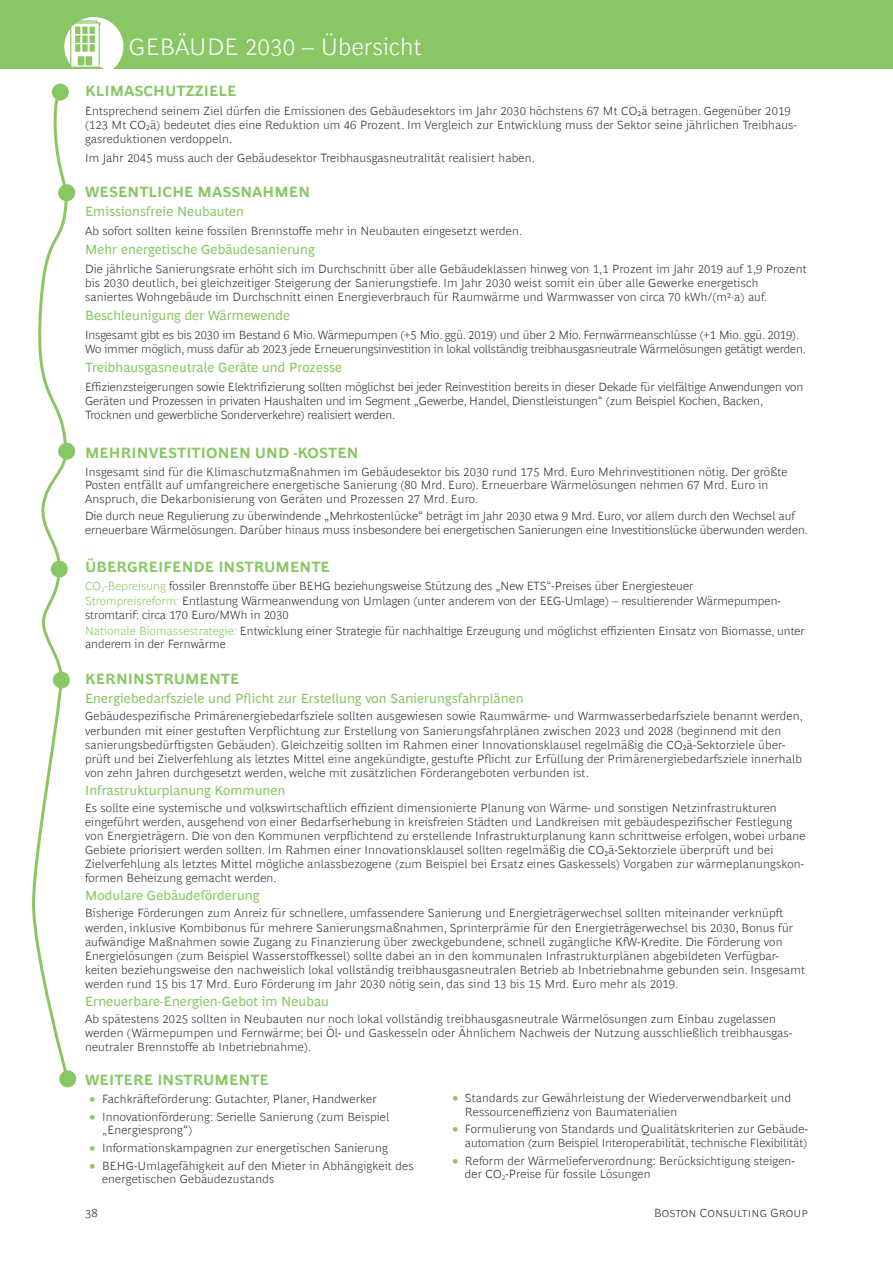
<style>
.page{position:relative;width:893px;height:1263px;background:#fff}
.page>*{position:absolute;margin:0;border:0;box-sizing:border-box;transform-origin:0 0}
.t1{font:300 24px "Henderson BCG Sans";letter-spacing:.005em;color:#fff}
.t2{font:700 15px "Henderson BCG Sans";letter-spacing:.005em;color:#89c765}
.t3{font:13.5px "Henderson BCG Sans";letter-spacing:.005em;color:#89c765}
.t4{font:300 12px/14.1px "Henderson BCG Sans";letter-spacing:.015em;color:#333}
.t5{font:300 12px/14.2px "Henderson BCG Sans";letter-spacing:-.005em;color:#333}
.t6{font:300 12px/14.2px "Henderson BCG Sans";letter-spacing:-.01em;color:#333}
.s1{color:#89c765}
.s2{font-family:"Henderson BCG Serif";font-weight:400;font-size:14.25px;color:#89c765}
</style>
<div class="page">
<div style="left:0;top:0;width:893px;height:68px;background:#89c765"></div>
<svg style="left:64px;top:17px;width:59px;height:52px"></svg>
<div style="left:52px;top:84px;width:17px;height:17px;background:#89c765;border-radius:50%"></div>
<div style="left:59px;top:1070px;width:17px;height:17px;background:#89c765;border-radius:50%"></div>
<div style="left:58px;top:443px;width:17px;height:17px;background:#89c765;border-radius:50%"></div>
<div style="left:58px;top:184px;width:17px;height:17px;background:#89c765;border-radius:50%"></div>
<svg style="left:32px;top:90px;width:38px;height:991px"></svg>
<h1 class="t1" style="left:129px;top:29px;width:294px">GEBÄUDE 2030 – Übersicht</h1>
<p class="t2" style="left:85px;top:80px;width:153px">KLIMASCHUTZZIELE</p>
<p class="t4" style="left:85px;top:102px;width:713px">Entsprechend seinem Ziel dürfen die Emissionen des Gebäudesektors im Jahr 2030 höchstens 67 Mt CO2ä betragen. Gegenüber 2019 (123 Mt CO2ä) bedeutet dies eine Reduktion um 46 Prozent. Im Vergleich zur Entwicklung muss der Sektor seine jährlichen Treibhaus&shy;gasreduktionen verdoppeln.</p>
<p class="t4" style="left:85px;top:149px;width:451px">Im Jahr 2045 muss auch der Gebäudesektor Treibhausgasneutralität realisiert haben.</p>
<p class="t2" style="left:85px;top:181px;width:227px">WESENTLICHE MASSNAHMEN</p>
<p class="t3" style="left:85px;top:202px;width:161px">Emissionsfreie Neubauten</p>
<p class="t4" style="left:85px;top:223px;width:439px">Ab sofort sollten keine fossilen Brennstoffe mehr in Neubauten eingesetzt werden.</p>
<p class="t3" style="left:85px;top:240px;width:231px">Mehr energetische Gebäudesanierung</p>
<p class="t4" style="left:85px;top:260px;width:723px">Die jährliche Sanierungsrate erhöht sich im Durchschnitt über alle Gebäudeklassen hinweg von 1,1 Prozent im Jahr 2019 auf 1,9 Prozent bis 2030 deutlich, bei gleichzeitiger Steigerung der Sanierungstiefe. Im Jahr 2030 weist somit ein über alle Gewerke energetisch saniertes Wohngebäude im Durchschnitt einen Energieverbrauch für Raumwärme und Warmwasser von circa 70 kWh/(m2∙a) auf.</p>
<p class="t3" style="left:85px;top:306px;width:207px">Beschleunigung der Wärmewende</p>
<p class="t6" style="left:85px;top:327px;width:722px">Insgesamt gibt es bis 2030 im Bestand 6 Mio. Wärmepumpen (+5 Mio. ggü. 2019) und über 2 Mio. Fernwärmeanschlüsse (+1 Mio. ggü. 2019).<br>Wo immer möglich, muss dafür ab 2023 jede Erneuerungsinvestition in lokal vollständig treibhausgasneutrale Wärmelösungen getätigt werden.</p>
<p class="t3" style="left:85px;top:358px;width:259px">Treibhausgasneutrale Geräte und Prozesse</p>
<p class="t5" style="left:85px;top:379px;width:720px">Effizienzsteigerungen sowie Elektrifizierung sollten möglichst bei jeder Reinvestition bereits in dieser Dekade für vielfältige Anwendungen von<br>Geräten und Prozessen in privaten Haushalten und im Segment „Gewerbe, Handel, Dienstleistungen“ (zum Beispiel Kochen, Backen,<br>Trocknen und gewerbliche Sonderverkehre) realisiert werden.</p>
<p class="t2" style="left:85px;top:442px;width:275px">MEHRINVESTITIONEN UND -KOSTEN</p>
<p class="t4" style="left:85px;top:464px;width:704px;line-height:13.5px">Insgesamt sind für die Klimaschutzmaßnahmen im Gebäudesektor bis 2030 rund 175 Mrd. Euro Mehrinvestitionen nötig. Der größte<br>Posten entfällt auf umfangreichere energetische Sanierung (80 Mrd. Euro). Erneuerbare Wärmelösungen nehmen 67 Mrd. Euro in<br>Anspruch, die Dekarbonisierung von Geräten und Prozessen 27 Mrd. Euro.</p>
<p class="t4" style="left:85px;top:509px;width:724px;line-height:13.5px">Die durch neue Regulierung zu überwindende „Mehrkostenlücke“ beträgt im Jahr 2030 etwa 9 Mrd. Euro, vor allem durch den Wechsel auf erneuerbare Wärmelösungen. Darüber hinaus muss insbesondere bei energetischen Sanierungen eine Investitionslücke überwunden werden.</p>
<p class="t2" style="left:85px;top:556px;width:246px">ÜBERGREIFENDE INSTRUMENTE</p>
<p class="t4" style="left:85px;top:577px;width:697px;line-height:15.6px"><span class="s1">CO</span><sub>2</sub><span class="s1">-Bepreisung</span> fossiler Brennstoffe über BEHG beziehungsweise Stützung des „New ETS“-Preises über Energiesteuer<br><span class="s1">Strompreisreform:</span> Entlastung Wärmeanwendung von Umlagen (unter anderem von der EEG-Umlage) – resultierender Wärmepumpen-</p>
<p class="t4" style="left:85px;top:606px;width:721px;line-height:15.6px">stromtarif: circa 170 Euro/MWh in 2030<br><span class="s1">Nationale Biomassestrategie:</span> Entwicklung einer Strategie für nachhaltige Erzeugung und möglichst effizienten Einsatz von Biomasse, unter</p>
<p class="t4" style="left:85px;top:636px;width:142px">anderem in der Fernwärme</p>
<p class="t2" style="left:85px;top:668px;width:156px">KERNINSTRUMENTE</p>
<p class="t3" style="left:85px;top:689px;width:440px">Energiebedarfsziele und Pflicht zur Erstellung von Sanierungsfahrplänen</p>
<p class="t4" style="left:85px;top:708px;width:719px">Gebäudespezifische Primärenergiebedarfsziele sollten ausgewiesen sowie Raumwärme- und Warmwasserbedarfsziele benannt werden, verbunden mit einer gestuften Verpflichtung zur Erstellung von Sanierungsfahrplänen zwischen 2023 und 2028 (beginnend mit den sanierungsbedürftigsten Gebäuden). Gleichzeitig sollten im Rahmen einer Innovationsklausel regelmäßig die CO2ä-Sektorziele über&shy;prüft und bei Zielverfehlung als letztes Mittel eine angekündigte, gestufte Pflicht zur Erfüllung der Primärenergiebedarfsziele innerhalb von zehn Jahren durchgesetzt werden, welche mit zusätzlichen Förderangeboten verbunden ist.</p>
<p class="t3" style="left:85px;top:780px;width:202px">Infrastrukturplanung Kommunen</p>
<p class="t4" style="left:85px;top:800px;width:722px">Es sollte eine systemische und volkswirtschaftlich effizient dimensionierte Planung von Wärme- und sonstigen Netzinfrastrukturen eingeführt werden, ausgehend von einer Bedarfserhebung in kreisfreien Städten und Landkreisen mit gebäudespezifischer Festlegung von Energieträgern. Die von den Kommunen verpflichtend zu erstellende Infrastrukturplanung kann schrittweise erfolgen, wobei urbane Gebiete priorisiert werden sollten. Im Rahmen einer Innovationsklausel sollten regelmäßig die CO2ä-Sektorziele überprüft und bei Zielverfehlung als letztes Mittel mögliche anlassbezogene (zum Beispiel bei Ersatz eines Gaskessels) Vorgaben zur wärmeplanungskon&shy;formen Beheizung gemacht werden.</p>
<p class="t3" style="left:85px;top:886px;width:176px">Modulare Gebäudeförderung</p>
<p class="t4" style="left:85px;top:905px;width:721px">Bisherige Förderungen zum Anreiz für schnellere, umfassendere Sanierung und Energieträgerwechsel sollten miteinander verknüpft werden, inklusive Kombibonus für mehrere Sanierungsmaßnahmen, Sprinterprämie für den Energieträgerwechsel bis 2030, Bonus für aufwändige Maßnahmen sowie Zugang zu Finanzierung über zweckgebundene, schnell zugängliche KfW-Kredite. Die Förderung von Energielösungen (zum Beispiel Wasserstoffkessel) sollte dabei an in den kommunalen Infrastrukturplänen abgebildeten Verfügbar&shy;keiten beziehungsweise den nachweislich lokal vollständig treibhausgasneutralen Betrieb ab Inbetriebnahme gebunden sein. Insgesamt werden rund 15 bis 17 Mrd. Euro Förderung im Jahr 2030 nötig sein, das sind 13 bis 15 Mrd. Euro mehr als 2019.</p>
<p class="t3" style="left:85px;top:991px;width:245px">Erneuerbare-Energien-Gebot im Neubau</p>
<p class="t4" style="left:85px;top:1011px;width:709px">Ab spätestens 2025 sollten in Neubauten nur noch lokal vollständig treibhausgasneutrale Wärmelösungen zum Einbau zugelassen werden (Wärmepumpen und Fernwärme; bei Öl- und Gaskesseln oder Ähnlichem Nachweis der Nutzung ausschließlich treibhausgas&shy;neutraler Brennstoffe ab Inbetriebnahme).</p>
<p class="t2" style="left:85px;top:1069px;width:185px">WEITERE INSTRUMENTE</p>
<p class="t4" style="left:89px;top:1091px;width:289px"><span class="s2">•</span> Fachkräfteförderung: Gutachter, Planer, Handwerker</p>
<p class="t4" style="left:102px;top:1109px;width:289px;line-height:13.5px;text-indent:-13px"><span class="s2">•</span> Innovationförderung: Serielle Sanierung (zum Beispiel „Energiesprong“)</p>
<p class="t4" style="left:89px;top:1140px;width:300px"><span class="s2">•</span> Informationskampagnen zur energetischen Sanierung</p>
<p class="t4" style="left:102px;top:1158px;width:313px;line-height:13.5px;text-indent:-13px"><span class="s2">•</span> BEHG-Umlagefähigkeit auf den Mieter in Abhängigkeit des energetischen Gebäudezustands</p>
<p class="t4" style="left:465px;top:1090px;width:328px;line-height:13.5px;text-indent:-13px"><span class="s2">•</span> Standards zur Gewährleistung der Wiederverwendbarkeit und<br>Ressourceneffizienz von Baumaterialien</p>
<p class="t4" style="left:452px;top:1121px;width:357px;line-height:13.5px;text-align:right"><span class="s2">•</span> Formulierung von Standards und Qualitätskriterien zur Gebäude&shy;automation (zum Beispiel Interoperabilität, technische Flexibilität)</p>
<p class="t4" style="left:465px;top:1153px;width:331px;line-height:13.5px;text-indent:-13px"><span class="s2">•</span> Reform der Wärmelieferverordnung: Berücksichtigung steigen&shy;der CO<sub>2</sub>-Preise für fossile Lösungen</p>
<p class="t4" style="left:85px;top:1204px;width:14px">38</p>
<p class="t4" style="left:654px;top:1204px;width:155px">Boston Consulting Group</p>
</div>
